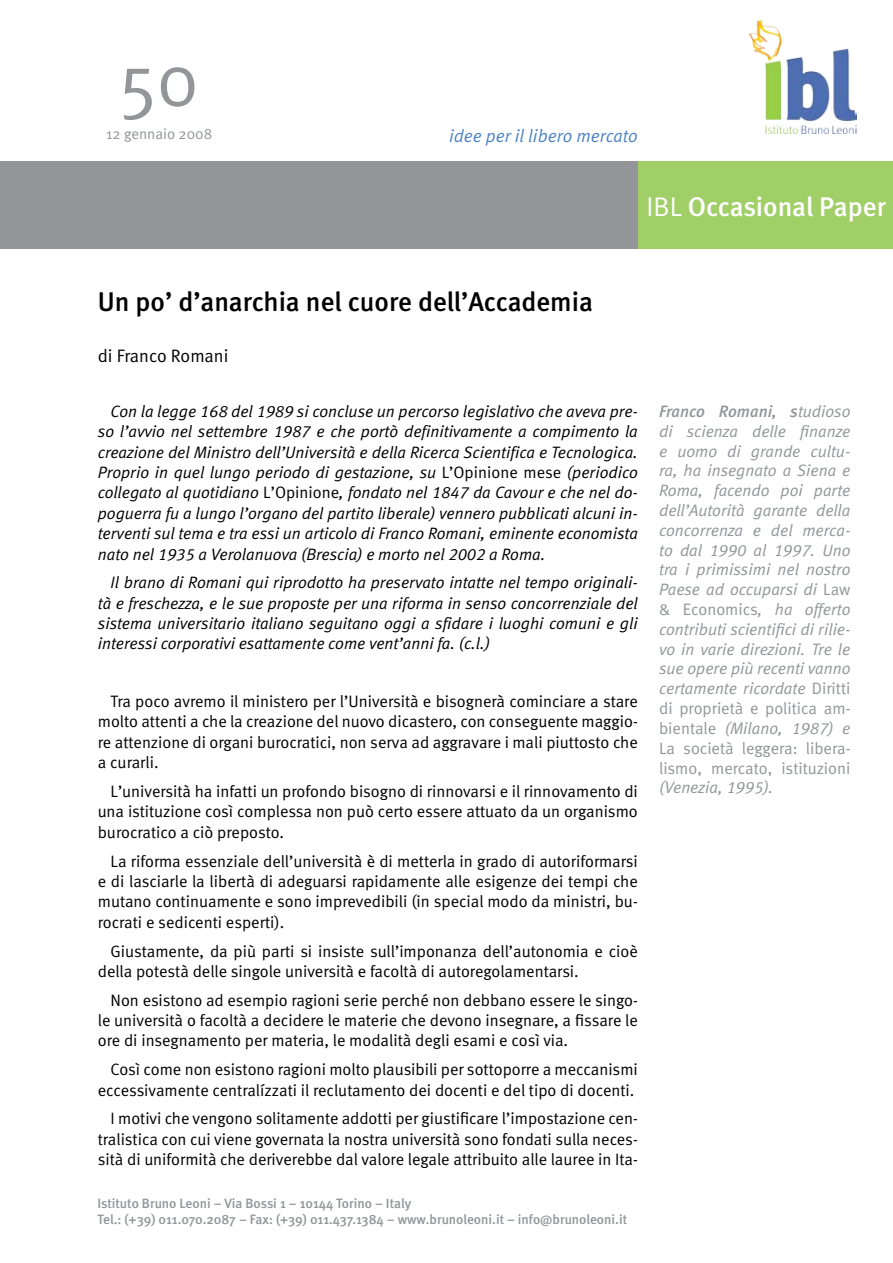
<style>
.page{position:relative;width:893px;height:1263px;background:#fff}
.page>*{position:absolute;margin:0;border:0;box-sizing:border-box;transform-origin:0 0}
.t1{font:75px "Meta Normal";color:#939598}
.t2{font:500 27px "Meta";color:#000}
.t3{font:500 27px "Meta";color:#fff}
.t4{font:italic 18px "Meta Normal";color:#4e84c4}
.t5{font:18px "Meta Normal LF";color:#000}
.t6{font:16.5px/20.4px "Meta Normal";color:#000;text-align:justify}
.t7{font:italic 16.5px/20.4px "Meta Normal LF";color:#000;text-align:justify}
.t8{font:italic 16.5px/19.8px "Meta Normal LF";color:#939598;text-align:justify}
.t9{font:italic 16.5px "Meta Medium LF";color:#939598}
.t10{font:15px "Meta Normal";color:#939598}
.t11{font:500 13.5px/16.2px "Meta";color:#939598}
.s1{font-family:"Meta Normal";font-weight:400}
.s2{font-style:normal}
.s3{font-family:"Meta Normal LF"}
</style>
<div class="page">
<img style="left:748px;top:19px;width:108px;height:114px">
<div style="left:0;top:161px;width:714px;height:87px;background:#939598"></div>
<div style="left:639px;top:161px;width:254px;height:87px;background:#a0ce67"></div>
<h1 class="t1" style="left:119px;top:37px;width:81px">50</h1>
<p class="t10" style="left:106px;top:126px;width:108px">12 gennaio 2008</p>
<p class="t4" style="left:449px;top:125px;width:190px">idee per il libero mercato</p>
<h2 class="t3" style="left:647px;top:190px;width:241px"><span class="s1">IBL</span> Occasional Paper</h2>
<h2 class="t2" style="left:98px;top:286px;width:497px">Un po’ d’anarchia nel cuore dell’Accademia</h2>
<p class="t5" style="left:98px;top:345px;width:132px">di Franco Romani</p>
<p class="t7" style="left:98px;top:401px;width:542px;text-indent:13px">Con la legge 168 del 1989 si concluse un percorso legislativo che aveva pre&shy;so l’avvio nel settembre 1987 e che portò definitivamente a compimento la creazione del Ministro dell’Università e della Ricerca Scientifica e Tecnologica.<br>Proprio in quel lungo periodo di gestazione, su <span class="s2">L’Opinione mese</span> (periodico collegato al quotidiano <span class="s2">L’Opinione</span>, fondato nel 1847 da Cavour e che nel do&shy;poguerra fu a lungo l’organo del partito liberale) vennero pubblicati alcuni in&shy;terventi sul tema e tra essi un articolo di Franco Romani, eminente economista nato nel 1935 a Verolanuova (Brescia) e morto nel 2002 a Roma.</p>
<p class="t7" style="left:98px;top:572px;width:542px;text-indent:13px">Il brano di Romani qui riprodotto ha preservato intatte nel tempo originali&shy;tà e freschezza, e le sue proposte per una riforma in senso concorrenziale del sistema universitario italiano seguitano oggi a sfidare i luoghi comuni e gli interessi corporativi esattamente come vent’anni fa. (c.l.)</p>
<p class="t6" style="left:98px;top:691px;width:542px;text-indent:13px">Tra poco avremo il ministero per l’Università e bisognerà cominciare a stare molto attenti a che la creazione del nuovo dicastero, con conseguente maggio&shy;re attenzione di organi burocratici, non serva ad aggravare i mali piuttosto che a curarli.</p>
<p class="t6" style="left:98px;top:781px;width:542px;text-indent:13px">L’università ha infatti un profondo bisogno di rinnovarsi e il rinnovamento di una istituzione così complessa non può certo essere attuato da un organismo bu-rocratico a ciò preposto.</p>
<p class="t6" style="left:98px;top:850px;width:542px;text-indent:13px">La riforma essenziale dell’università è di metterla in grado di autoriformarsi e di lasciarle la libertà di adeguarsi rapidamen-te alle esigenze dei tempi che mutano con-tinuamente e sono imprevedibili (in special modo da ministri, bu&shy;rocrati e sedicenti esperti).</p>
<p class="t6" style="left:98px;top:940px;width:542px;text-indent:13px">Giustamente, da più parti si insiste sull’imponanza dell’autonomia e cioè della potestà delle singole università e facoltà di autoregolamentarsi.</p>
<p class="t6" style="left:98px;top:989px;width:542px;text-indent:13px">Non esistono ad esempio ragioni serie perché non debbano essere le singo&shy;le uni-versità o facoltà a decidere le materie che devono insegnare, a fissare le ore di insegnamento per materia, le modalità degli esami e così via.</p>
<p class="t6" style="left:98px;top:1059px;width:542px;text-align:right">Così come non esistono ragioni molto plausibili per sottoporre a meccanismi eccessivamente centralízzati il reclutamento dei docenti e del tipo di docenti.</p>
<p class="t6" style="left:98px;top:1108px;width:542px;text-indent:13px">I motivi che vengono solitamente addotti per giustificare l’impostazione cen&shy;tralistica con cui viene governata la nostra università sono fondati sulla neces&shy;sità di uniformità che deriverebbe dal valore le-gale attribuito alle lauree in Ita-</p>
<p class="t11" style="left:97px;top:1196px;width:531px">Istituto Bruno Leoni – Via Bossi 1 – 10144 Torino – Italy<br>Tel.: (+39) 011.070.2087 – Fax: (+39) 011.437.1384 – www.brunoleoni.it – info@brunoleoni.it</p>
<p class="t9" style="left:659px;top:402px;width:193px">Franco Romani, s<span class="s3">tudioso</span></p>
<p class="t8" style="left:659px;top:421px;width:193px">di scienza delle finanze e uomo di grande cultu&shy;ra, ha insegnato a Siena e Roma, facendo poi parte dell’Autorità garante della concorrenza e del merca&shy;to dal 1990 al 1997. Uno tra i primissimi nel nostro Paese ad occuparsi di <span class="s2">Law &amp; Economics</span>, ha offerto contributi scientifici di rilie&shy;vo in varie direzioni. Tre le sue opere più recenti vanno certamente ricordate <span class="s2">Diritti di proprietà e politica am&shy;bientale</span> (Milano, 1987) e <span class="s2">La società leggera: libera&shy;lismo, mercato, istituzioni</span></p>
<p class="t8" style="left:659px;top:777px;width:116px">(Venezia, 1995).</p>
</div>
